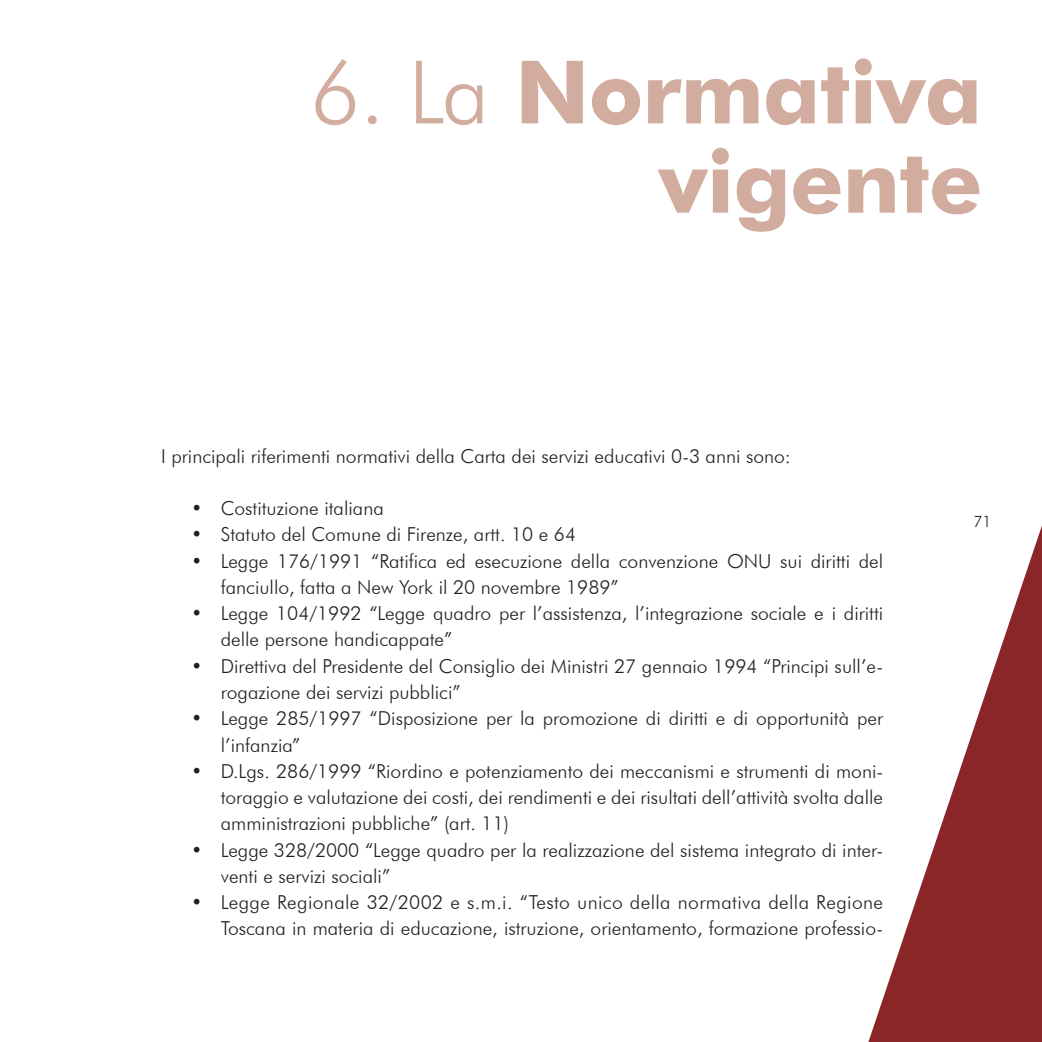
<style>
.page{position:relative;width:1042px;height:1042px;background:#fff}
.page>*{position:absolute;margin:0;border:0;box-sizing:border-box;transform-origin:0 0}
.t1{font:700 87.5px/89.2px "Futura BT";letter-spacing:-.01em;color:#d2ad9f;text-align:right}
.t2{font:300 19.25px/26.2px "Futura BT";color:#231f20}
.t3{font:300 15.75px "Futura BT";color:#231f20}
.s1{font-weight:300}
</style>
<div class="page">
<svg style="left:868px;top:525px;width:174px;height:517px"></svg>
<h1 class="t1" style="left:310px;top:47px;width:674px"><span class="s1">6. La</span> Normativa vigente</h1>
<p class="t2" style="left:161px;top:442px;width:631px">I principali riferimenti normativi della Carta dei servizi educativi 0-3 anni sono:</p>
<p class="t2" style="left:191px;top:495px;width:194px">• Costituzione italiana</p>
<p class="t2" style="left:191px;top:521px;width:387px">• Statuto del Comune di Firenze, artt. 10 e 64</p>
<p class="t2" style="left:221px;top:547px;width:664px;text-indent:-30px">• Legge 176/1991 “Ratifica ed esecuzione della convenzione ONU sui diritti del fanciullo, fatta a New York il 20 novembre 1989”</p>
<p class="t2" style="left:221px;top:600px;width:664px;text-indent:-30px">• Legge 104/1992 “Legge quadro per l’assistenza, l’integrazione sociale e i diritti delle persone handicappate”</p>
<p class="t2" style="left:221px;top:652px;width:664px;text-indent:-30px">• Direttiva del Presidente del Consiglio dei Ministri 27 gennaio 1994 “Principi sull’e&shy;rogazione dei servizi pubblici”</p>
<p class="t2" style="left:221px;top:705px;width:664px;text-indent:-30px">• Legge 285/1997 “Disposizione per la promozione di diritti e di opportunità per l’infanzia”</p>
<p class="t2" style="left:221px;top:757px;width:664px;text-align:justify;text-indent:-30px">• D.Lgs. 286/1999 “Riordino e potenziamento dei meccanismi e strumenti di moni&shy;toraggio e valutazione dei costi, dei rendimenti e dei risultati dell’attività svolta dalle amministrazioni pubbliche” (art. 11)</p>
<p class="t2" style="left:221px;top:836px;width:664px;text-indent:-30px">• Legge 328/2000 “Legge quadro per la realizzazione del sistema integrato di inter&shy;venti e servizi sociali”</p>
<p class="t2" style="left:191px;top:889px;width:693px;text-align:right">• Legge Regionale 32/2002 e s.m.i. “Testo unico della normativa della Regione<br>Toscana in materia di educazione, istruzione, orientamento, formazione professio-</p>
<p class="t3" style="left:973px;top:512px;width:20px">71</p>
</div>
